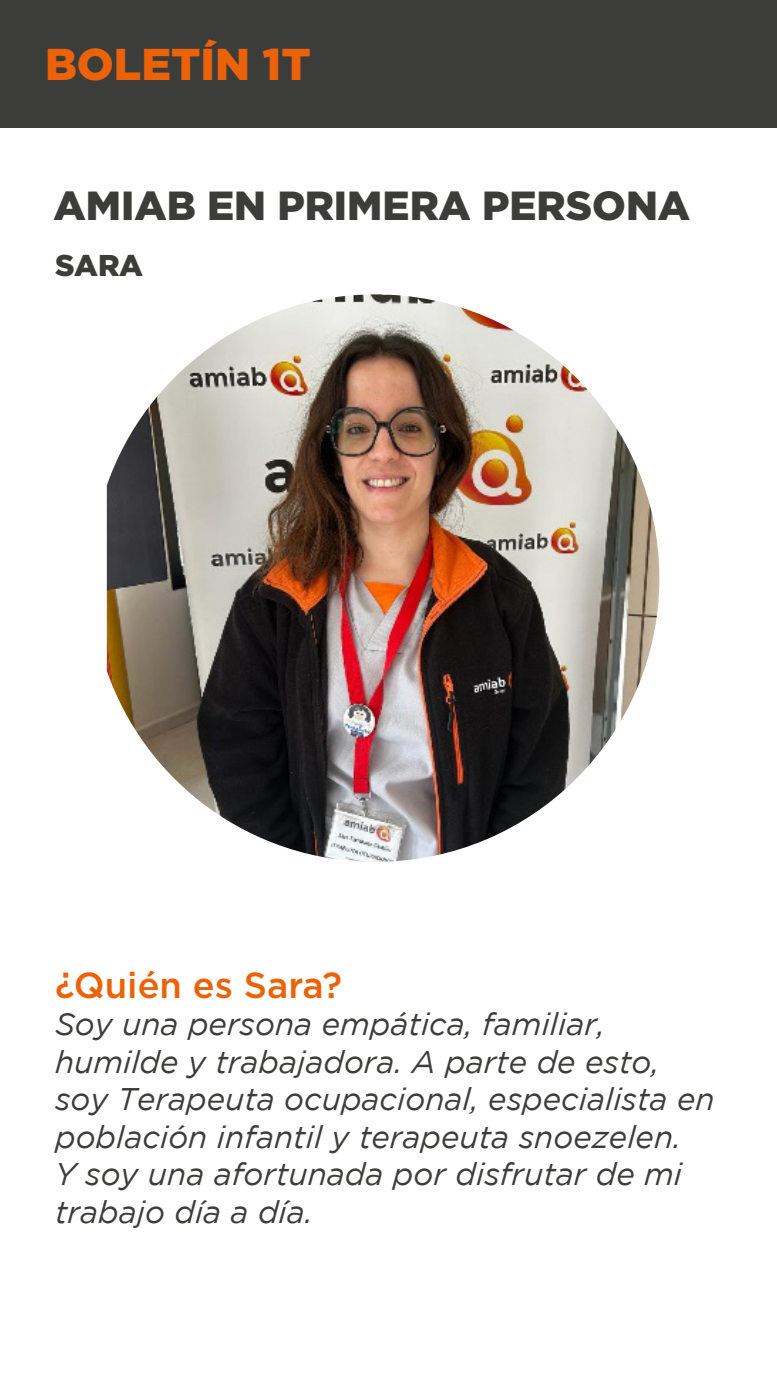
<style>
.page{position:relative;width:777px;height:1380px;background:#fff}
.page>*{position:absolute;margin:0;border:0;box-sizing:border-box;transform-origin:0 0}
.t1{font:900 44.56px "Gotham";color:#eb6209}
.TITULAR{font:900 40.62px "Gotham";color:#3c3c3b}
.PREGUNTA{font:500 36.25px "Gotham";color:#eb6209}
.RESPUESTA{font:italic 31.25px/37.5px "Gotham";color:#3c3c3b}
.subtitulo{font:900 30px "Gotham";color:#3c3c3b}
</style>
<div class="page">
<div style="left:0;top:0;width:776px;height:128px;background:#3c3c3b"></div>
<img style="left:107px;top:294px;width:552px;height:568px">
<h1 class="t1" style="left:45px;top:34px;width:267px">BOLETÍN 1T</h1>
<p class="TITULAR" style="left:53px;top:178px;width:638px">AMIAB EN PRIMERA PERSONA</p>
<p class="subtitulo" style="left:55px;top:245px;width:89px">SARA</p>
<p class="PREGUNTA" style="left:55px;top:961px;width:288px">¿Quién es Sara?</p>
<p class="RESPUESTA" style="left:55px;top:1005px;width:660px">Soy una persona empática, familiar, humilde y trabajadora. A parte de esto, soy Terapeuta ocupacional, especialista en población infantil y terapeuta snoezelen.<br>Y soy una afortunada por disfrutar de mi trabajo día a día.</p>
</div>
